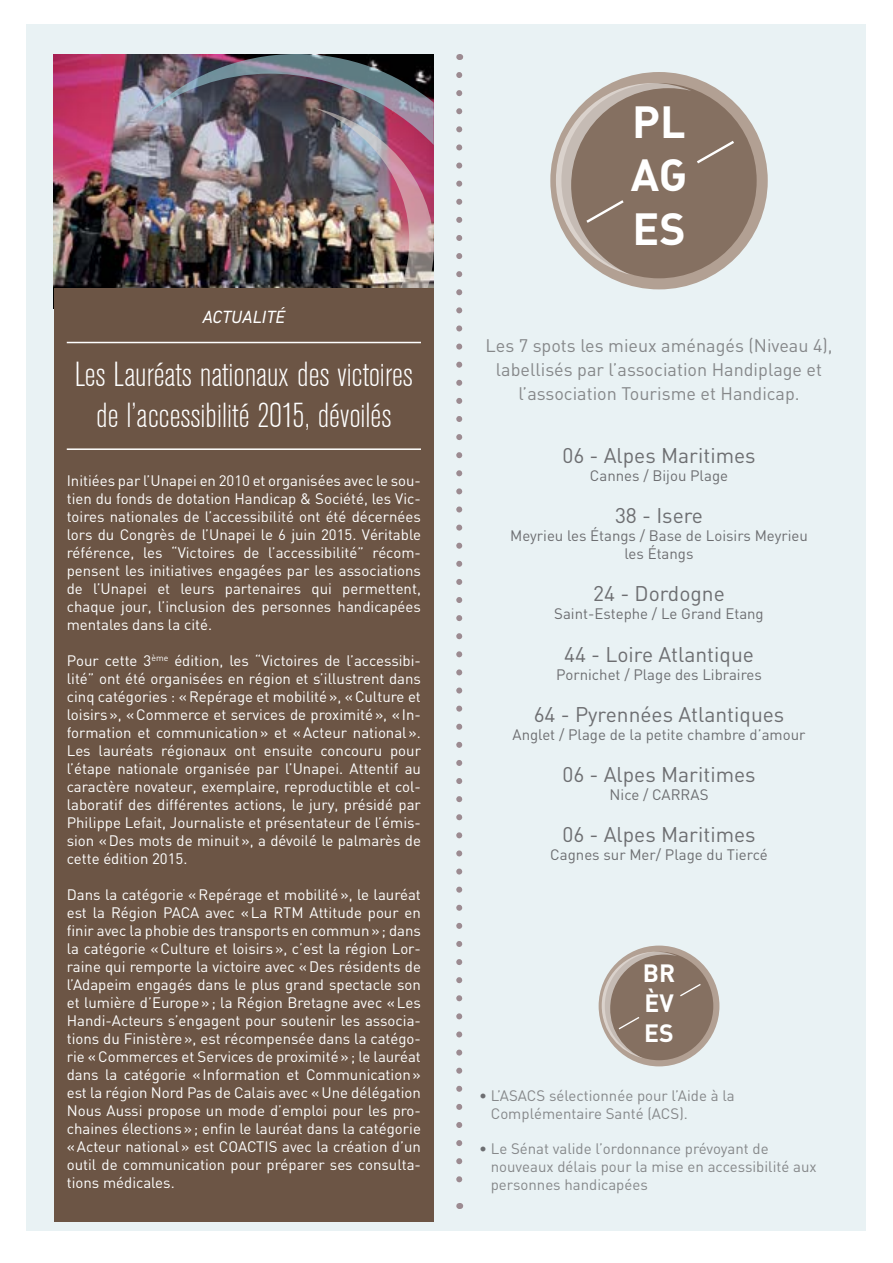
<style>
.page{position:relative;width:893px;height:1263px;background:#fff}
.page>*{position:absolute;margin:0;border:0;box-sizing:border-box;transform-origin:0 0}
.t1{font:700 44.4px/53.4px "DIN";color:#fff;text-align:justify}
.t2{font:300 condensed 34.5px/41.4px "Akzidenz Grotesk BE";color:#fff;text-align:center}
.t3{font:700 24.75px/29.7px "DIN";color:#fff;text-align:justify}
.t4{font:21px "DIN";color:#6d6e71}
.t5{font:18px/24px "DIN";color:#86888a;text-align:center}
.t6{font:italic 18px "DIN Next LT Pro";color:#fff}
.t7{font:15px/18px "DIN";color:#fff;text-align:justify}
.t8{font:15px/18px "DIN";color:#6d6e71;text-align:center}
.t9{font:15px/18px "DIN";color:#86888a}
.s1{color:#6d6e71}
</style>
<div class="page">
<div style="left:26px;top:24px;width:839px;height:1206px;background:#e9f2f4"></div>
<img style="left:54px;top:54px;width:162px;height:234px">
<img style="left:216px;top:145px;width:218px;height:143px">
<img style="left:145px;top:54px;width:289px;height:91px">
<div style="left:54px;top:288px;width:380px;height:934px;background:#6c5545"></div>
<hr style="left:67px;top:342px;width:354px;height:1px;background:#fff">
<hr style="left:67px;top:448px;width:354px;height:2px;background:#fff">
<svg style="left:456px;top:75px;width:6px;height:1108px"></svg>
<div style="left:550px;top:72px;width:218px;height:217px;background:#b2a093;border-radius:50%"></div>
<div style="left:561px;top:83px;width:196px;height:195px;background:#857061;border-radius:50%"></div>
<svg style="left:556px;top:83px;width:181px;height:192px"></svg>
<div style="left:599px;top:945px;width:120px;height:121px;background:#b2a093;border-radius:50%"></div>
<div style="left:605px;top:952px;width:108px;height:108px;background:#857061;border-radius:50%"></div>
<svg style="left:602px;top:952px;width:100px;height:106px"></svg>
<p class="t6" style="left:202px;top:307px;width:84px">ACTUALITÉ</p>
<h2 class="t2" style="left:75px;top:354px;width:340px">Les Lauréats nationaux des victoires de l’accessibilité 2015, dévoilés</h2>
<p class="t7" style="left:67px;top:471px;width:356px">Initiées par l’Unapei en 2010 et organisées avec le sou&shy;tien du fonds de dotation Handicap &amp; Société, les Vic&shy;toires nationales de l’accessibilité ont été décernées lors du Congrès de l’Unapei le 6 juin 2015. Véritable référence, les “Victoires de l’accessibilité” récom&shy;pensent les initiatives engagées par les associations de l’Unapei et leurs partenaires qui permettent, chaque jour, l’inclusion des personnes handicapées mentales dans la cité.</p>
<p class="t7" style="left:67px;top:651px;width:356px">Pour cette 3<sup>ème</sup> édition, les “Victoires de l’accessibi&shy;lité” ont été organisées en région et s’illustrent dans cinq catégories : «Repérage et mobilité», «Culture et loisirs», «Commerce et services de proximité», «In&shy;formation et communication» et «Acteur national».<br>Les lauréats régionaux ont ensuite concouru pour l’étape nationale organisée par l’Unapei. Attentif au caractère novateur, exemplaire, reproductible et col&shy;laboratif des différentes actions, le jury, présidé par Philippe Lefait, Journaliste et présentateur de l’émis&shy;sion «Des mots de minuit», a dévoilé le palmarès de cette édition 2015.</p>
<p class="t7" style="left:67px;top:885px;width:356px">Dans la catégorie «Repérage et mobilité», le lauréat est la Région PACA avec «La RTM Attitude pour en finir avec la phobie des transports en commun»; dans la catégorie «Culture et loisirs», c’est la région Lor&shy;raine qui remporte la victoire avec «Des résidents de l’Adapeim engagés dans le plus grand spectacle son et lumière d’Europe»; la Région Bretagne avec «Les Handi-Acteurs s’engagent pour soutenir les associa&shy;tions du Finistère», est récompensée dans la catégo&shy;rie «Commerces et Services de proximité»; le lauréat dans la catégorie «Information et Communication» est la région Nord Pas de Calais avec «Une délégation Nous Aussi propose un mode d’emploi pour les pro&shy;chaines élections»; enfin le lauréat dans la catégorie «Acteur national» est COACTIS avec la création d’un outil de communication pour préparer ses consulta&shy;tions médicales.</p>
<h1 class="t1" style="left:631px;top:93px;width:58px">PL AG ES</h1>
<p class="t5" style="left:485px;top:333px;width:348px">Les 7 spots les mieux aménagés (Niveau 4), labellisés par l’association Handiplage et l’association Tourisme et Handicap.</p>
<h3 class="t4" style="left:562px;top:442px;width:195px">06 - Alpes Maritimes</h3>
<p class="t8" style="left:590px;top:466px;width:140px">Cannes / Bijou Plage</p>
<h3 class="t4" style="left:615px;top:502px;width:90px">38 - Isere</h3>
<p class="t8" style="left:510px;top:526px;width:299px">Meyrieu les Étangs / Base de Loisirs Meyrieu les Étangs</p>
<h3 class="t4" style="left:593px;top:581px;width:133px">24 - Dordogne</h3>
<p class="t8" style="left:554px;top:605px;width:211px">Saint-Estephe / Le Grand Etang</p>
<h3 class="t4" style="left:564px;top:641px;width:191px">44 - Loire Atlantique</h3>
<p class="t8" style="left:556px;top:665px;width:207px">Pornichet / Plage des Libraires</p>
<h3 class="t4" style="left:534px;top:701px;width:252px">64 - Pyrennées Atlantiques</h3>
<p class="t8" style="left:513px;top:725px;width:294px">Anglet / Plage de la petite chambre d’amour</p>
<h3 class="t4" style="left:562px;top:761px;width:195px">06 - Alpes Maritimes</h3>
<p class="t8" style="left:610px;top:785px;width:100px">Nice / CARRAS</p>
<h3 class="t4" style="left:562px;top:821px;width:195px">06 - Alpes Maritimes</h3>
<p class="t8" style="left:550px;top:845px;width:219px">Cagnes sur Mer/ Plage du Tiercé</p>
<h3 class="t3" style="left:643px;top:957px;width:34px">BR ÈV ES</h3>
<p class="t9" style="left:491px;top:1086px;width:245px;text-indent:-12px"><span class="s1">•</span> L’ASACS sélectionnée pour l’Aide à la<br>Complémentaire Santé (ACS).</p>
<p class="t9" style="left:491px;top:1139px;width:327px;text-indent:-12px"><span class="s1">•</span> Le Sénat valide l’ordonnance prévoyant de nouveaux délais pour la mise en accessibilité aux personnes handicapées</p>
</div>
